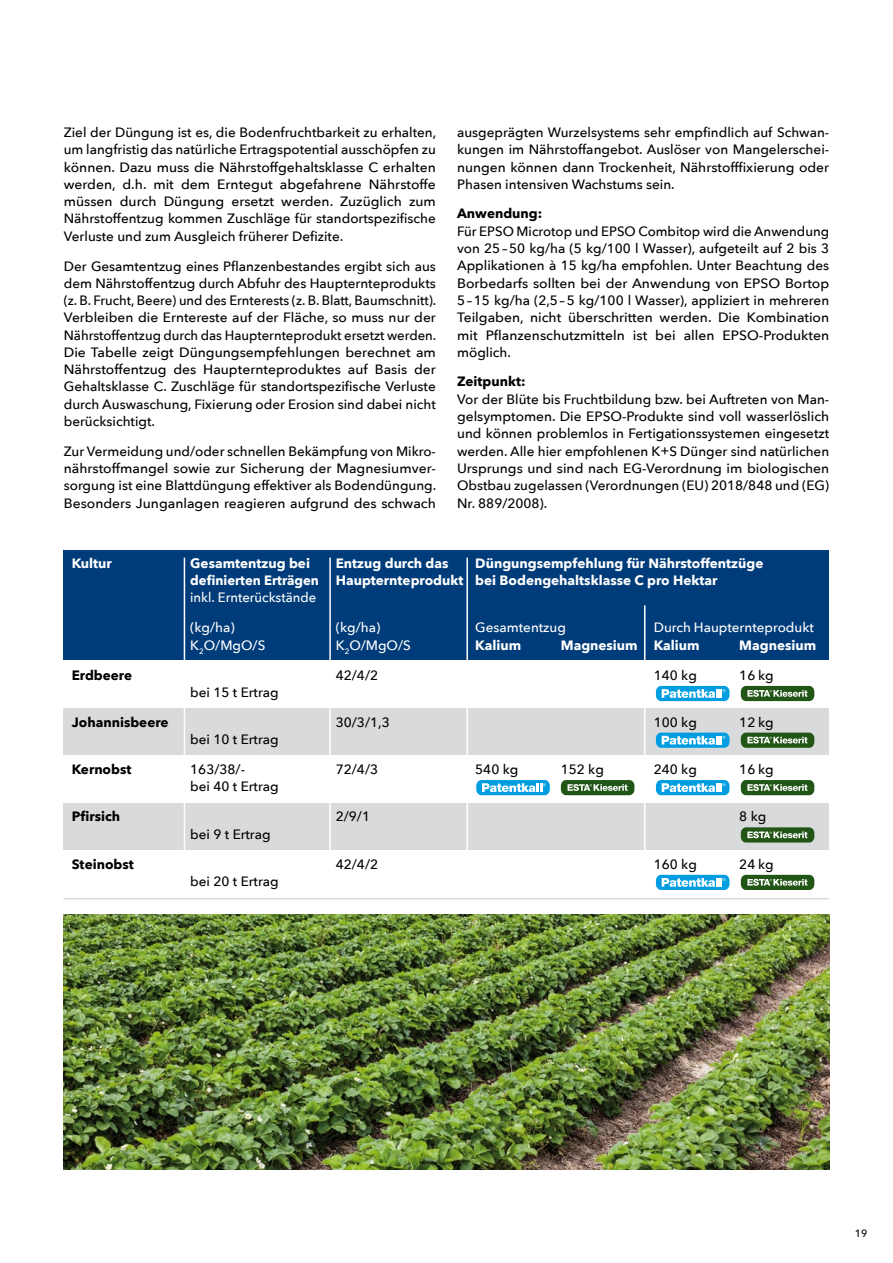
<style>
.page{position:relative;width:893px;height:1263px;background:#fff}
.page>*{position:absolute;margin:0;border:0;box-sizing:border-box;transform-origin:0 0}
.t1{font:500 13.5px/17.2px "Avenir Next";color:#000;text-align:justify}
.t2{font:700 13.5px/17.2px "Avenir Next";color:#fff}
.t3{font:500 13.5px "Avenir Next";color:#fff}
.t4{font:700 13.5px "Avenir Next";color:#000}
.t5{font:500 10.5px "Avenir Next";color:#000}
</style>
<div class="page">
<img style="left:64px;top:914px;width:765px;height:255px">
<div style="left:64px;top:550px;width:765px;height:110px;background:#003c79"></div>
<div style="left:63px;top:708px;width:766px;height:47px;background:#d9dadb"></div>
<div style="left:63px;top:803px;width:766px;height:47px;background:#d9dadb"></div>
<hr style="left:63px;top:898px;width:766px;height:1px;background:#d9dadb">
<div style="left:741px;top:780px;width:73px;height:15px;background:#225616;border-radius:5px"></div>
<svg style="left:747px;top:784px;width:60px;height:7px"></svg>
<div style="left:656px;top:780px;width:73px;height:15px;background:#009ee0;border-radius:5px"></div>
<svg style="left:662px;top:783px;width:63px;height:9px"></svg>
<div style="left:561px;top:780px;width:73px;height:15px;background:#225616;border-radius:5px"></div>
<svg style="left:568px;top:784px;width:60px;height:7px"></svg>
<div style="left:476px;top:780px;width:74px;height:15px;background:#009ee0;border-radius:5px"></div>
<svg style="left:482px;top:783px;width:64px;height:9px"></svg>
<div style="left:741px;top:827px;width:73px;height:15px;background:#225616;border-radius:5px"></div>
<svg style="left:747px;top:831px;width:60px;height:7px"></svg>
<div style="left:741px;top:875px;width:73px;height:15px;background:#225616;border-radius:5px"></div>
<svg style="left:747px;top:879px;width:60px;height:7px"></svg>
<div style="left:656px;top:875px;width:73px;height:15px;background:#009ee0;border-radius:5px"></div>
<svg style="left:662px;top:878px;width:63px;height:9px"></svg>
<div style="left:741px;top:686px;width:73px;height:15px;background:#225616;border-radius:5px"></div>
<svg style="left:747px;top:690px;width:60px;height:7px"></svg>
<div style="left:656px;top:686px;width:73px;height:15px;background:#009ee0;border-radius:5px"></div>
<svg style="left:662px;top:689px;width:63px;height:9px"></svg>
<div style="left:741px;top:733px;width:73px;height:15px;background:#225616;border-radius:5px"></div>
<svg style="left:747px;top:737px;width:60px;height:6px"></svg>
<div style="left:656px;top:733px;width:73px;height:15px;background:#009ee0;border-radius:5px"></div>
<svg style="left:662px;top:736px;width:63px;height:9px"></svg>
<hr style="left:184px;top:558px;width:1px;height:320px;background:#fff">
<hr style="left:329px;top:558px;width:2px;height:320px;background:#fff">
<hr style="left:466px;top:558px;width:2px;height:320px;background:#fff">
<hr style="left:644px;top:605px;width:1px;height:273px;background:#fff">
<p class="t1" style="left:64px;top:123px;width:374px">Ziel der Düngung ist es, die Bodenfruchtbarkeit zu erhalten, um langfristig das natürliche Ertragspotential ausschöpfen zu können. Dazu muss die Nährstoffgehaltsklasse C erhalten werden, d.h. mit dem Erntegut abgefahrene Nährstoffe müssen durch Düngung ersetzt werden. Zuzüglich zum Nährstoffentzug kommen Zuschläge für standortspezifische Verluste und zum Ausgleich früherer Defizite.</p>
<p class="t1" style="left:64px;top:257px;width:374px">Der Gesamtentzug eines Pflanzenbestandes ergibt sich aus dem Nährstoffentzug durch Abfuhr des Haupternteprodukts (z. B. Frucht, Beere) und des Ernterests (z. B. Blatt, Baumschnitt).<br>Verbleiben die Erntereste auf der Fläche, so muss nur der Nährstoffentzug durch das Haupternteprodukt ersetzt werden.<br>Die Tabelle zeigt Düngungsempfehlungen berechnet am Nährstoffentzug des Haupternteproduktes auf Basis der Gehaltsklasse C. Zuschläge für standortspezifische Verluste durch Auswaschung, Fixierung oder Erosion sind dabei nicht berücksichtigt.</p>
<p class="t1" style="left:64px;top:442px;width:374px">Zur Vermeidung und/oder schnellen Bekämpfung von Mikro&shy;nährstoffmangel sowie zur Sicherung der Magnesiumver&shy;sorgung ist eine Blattdüngung effektiver als Bodendüngung.<br>Besonders Junganlagen reagieren aufgrund des schwach</p>
<p class="t1" style="left:457px;top:123px;width:374px">ausgeprägten Wurzelsystems sehr empfindlich auf Schwan&shy;kungen im Nährstoffangebot. Auslöser von Mangelerschei&shy;nungen können dann Trockenheit, Nährstofffixierung oder Phasen intensiven Wachstums sein.</p>
<p class="t4" style="left:457px;top:202px;width:87px">Anwendung:</p>
<p class="t1" style="left:457px;top:222px;width:374px">Für EPSO Microtop und EPSO Combitop wird die Anwendung von 25–50 kg/ha (5 kg/100 l Wasser), aufgeteilt auf 2 bis 3<br>Applikationen à 15 kg/ha empfohlen. Unter Beachtung des Borbedarfs sollten bei der Anwendung von EPSO Bortop 5–15 kg/ha (2,5–5 kg/100 l Wasser), appliziert in mehreren Teilgaben, nicht überschritten werden. Die Kombination mit Pflanzenschutzmitteln ist bei allen EPSO-Produkten möglich.</p>
<p class="t4" style="left:457px;top:370px;width:70px">Zeitpunkt:</p>
<p class="t1" style="left:457px;top:390px;width:374px">Vor der Blüte bis Fruchtbildung bzw. bei Auftreten von Man&shy;gelsymptomen. Die EPSO-Produkte sind voll wasserlöslich und können problemlos in Fertigationssystemen eingesetzt werden. Alle hier empfohlenen K+S Dünger sind natürlichen Ursprungs und sind nach EG-Verordnung im biologischen Obstbau zugelassen (Verordnungen (EU) 2018/848 und (EG)<br>Nr. 889/2008).</p>
<p class="t2" style="left:190px;top:554px;width:575px;text-indent:285px">Düngungsempfehlung für Nährstoffentzüge definierten Erträgen Haupternteprodukt bei Bodengehaltsklasse C pro Hektar</p>
<p class="t3" style="left:190px;top:586px;width:127px">inkl. Ernterückstände</p>
<p class="t3" style="left:190px;top:616px;width:46px">(kg/ha)</p>
<p class="t3" style="left:336px;top:616px;width:46px">(kg/ha)</p>
<p class="t3" style="left:475px;top:616px;width:92px">Gesamtentzug</p>
<p class="t3" style="left:654px;top:616px;width:162px">Durch Haupternteprodukt</p>
<p class="t3" style="left:190px;top:633px;width:77px">K<sub>2</sub>O/MgO/S</p>
<p class="t3" style="left:336px;top:633px;width:77px">K<sub>2</sub>O/MgO/S</p>
<p class="t2" style="left:475px;top:636px;width:47px">Kalium</p>
<p class="t2" style="left:561px;top:636px;width:140px">Magnesium Kalium</p>
<p class="t2" style="left:739px;top:636px;width:78px">Magnesium</p>
<p class="t2" style="left:72px;top:554px;width:42px">Kultur</p>
<p class="t2" style="left:190px;top:554px;width:121px">Gesamtentzug bei</p>
<p class="t2" style="left:336px;top:554px;width:114px">Entzug durch das</p>
<p class="t4" style="left:72px;top:663px;width:62px">Erdbeere</p>
<p class="t1" style="left:336px;top:666px;width:44px">42/4/2</p>
<p class="t1" style="left:654px;top:666px;width:45px">140 kg</p>
<p class="t1" style="left:739px;top:666px;width:36px">16 kg</p>
<p class="t1" style="left:190px;top:683px;width:90px">bei 15 t Ertrag</p>
<p class="t4" style="left:72px;top:710px;width:98px">Johannisbeere</p>
<p class="t1" style="left:336px;top:713px;width:55px">30/3/1,3</p>
<p class="t1" style="left:654px;top:713px;width:45px">100 kg</p>
<p class="t1" style="left:739px;top:713px;width:36px">12 kg</p>
<p class="t1" style="left:190px;top:730px;width:90px">bei 10 t Ertrag</p>
<p class="t4" style="left:72px;top:758px;width:61px">Kernobst</p>
<p class="t1" style="left:190px;top:760px;width:56px">163/38/-</p>
<p class="t1" style="left:336px;top:760px;width:44px">72/4/3</p>
<p class="t1" style="left:475px;top:760px;width:45px">540 kg</p>
<p class="t1" style="left:561px;top:760px;width:45px">152 kg</p>
<p class="t1" style="left:654px;top:760px;width:45px">240 kg</p>
<p class="t1" style="left:739px;top:760px;width:36px">16 kg</p>
<p class="t1" style="left:190px;top:777px;width:90px">bei 40 t Ertrag</p>
<p class="t4" style="left:72px;top:805px;width:50px">Pfirsich</p>
<p class="t1" style="left:336px;top:807px;width:36px">2/9/1</p>
<p class="t1" style="left:739px;top:807px;width:29px">8 kg</p>
<p class="t1" style="left:190px;top:825px;width:82px">bei 9 t Ertrag</p>
<p class="t4" style="left:72px;top:852px;width:64px">Steinobst</p>
<p class="t1" style="left:336px;top:855px;width:44px">42/4/2</p>
<p class="t1" style="left:654px;top:855px;width:45px">160 kg</p>
<p class="t1" style="left:739px;top:855px;width:36px">24 kg</p>
<p class="t1" style="left:190px;top:872px;width:90px">bei 20 t Ertrag</p>
<p class="t5" style="left:855px;top:1225px;width:14px">19</p>
</div>
